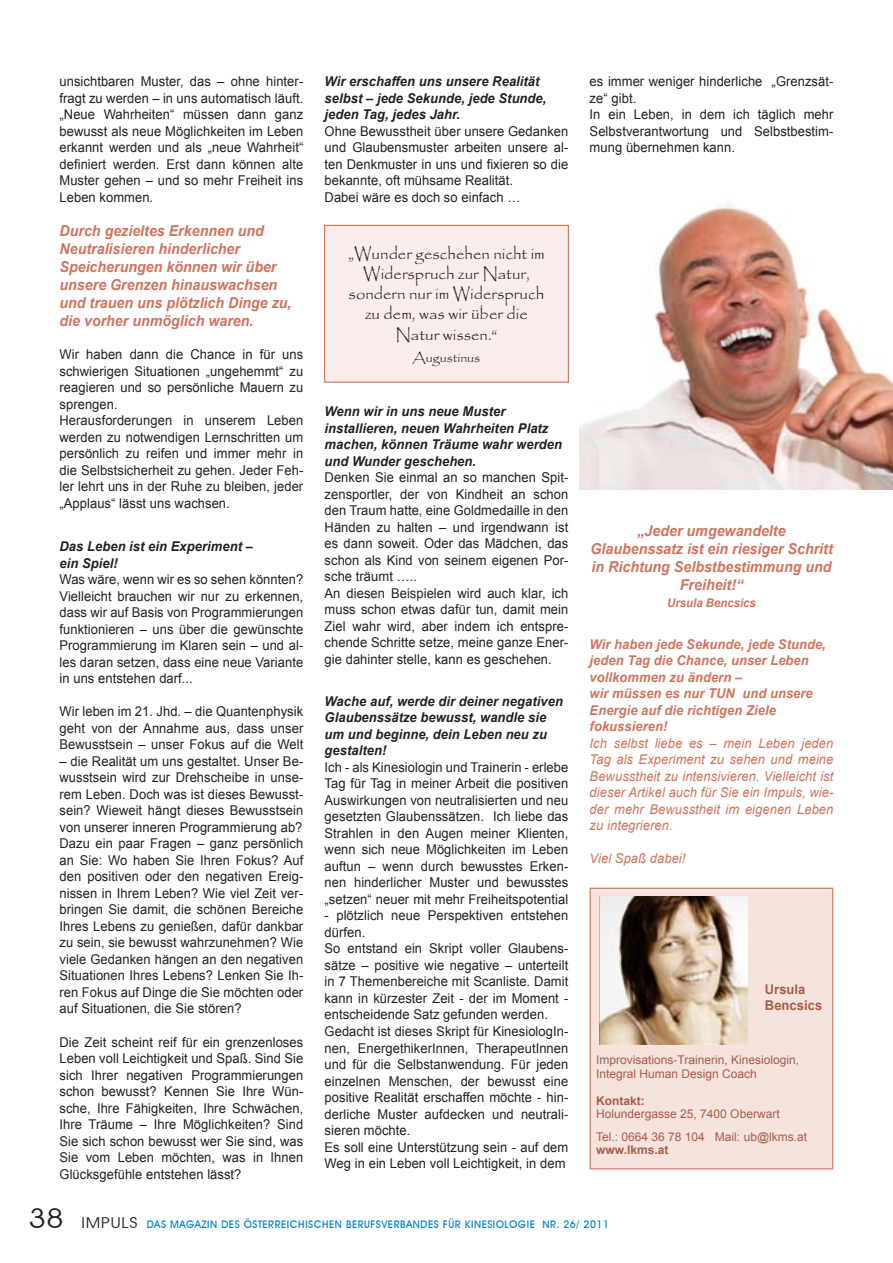
<style>
.page{position:relative;width:893px;height:1263px;background:#fff}
.page>*{position:absolute;margin:0;border:0;box-sizing:border-box;transform-origin:0 0}
.t1{font:16.5px "Papyrus";color:#212125}
.t2{font:italic 700 15px/18px "Arial";color:#d0735c;text-align:center;scale:.95 1}
.t3{font:13.5px/16.5px "Arial";letter-spacing:.005em;color:#212125;text-align:justify;scale:.96 1}
.t4{font:italic 700 13.5px/16.5px "Arial";letter-spacing:.005em;color:#212125;scale:.96 1}
.t5{font:italic 13.5px/16.5px "Arial";letter-spacing:.005em;color:#d0735c;text-align:justify;scale:.96 1}
.t6{font:italic 700 13.5px/16.5px "Arial";letter-spacing:.005em;color:#d0735c;scale:.96 1}
.t7{font:700 13.5px "Arial";letter-spacing:.005em;color:#a75c4b;scale:.96 1}
.t8{font:13.5px "Papyrus";color:#212125}
.t9{font:12px/13.5px "Arial";color:#a75c4b}
.t10{font:700 12px "Arial";color:#a75c4b}
.t11{font:italic 700 12px "Arial";color:#d0735c;scale:.95 1}
.t12{font:500 10.5px "Avant Garde IT Cby BT";letter-spacing:.05em;color:#0082c8}
.s1{font-weight:400;font-size:27px;color:#212125}
.s2{font-weight:400;font-size:15px;color:#212125}
</style>
<div class="page">
<div style="left:590px;top:888px;width:243px;height:281px;background:#f6e3de"></div>
<hr style="left:590px;top:888px;width:243px;height:1px;background:#d0735c">
<hr style="left:590px;top:889px;width:1px;height:279px;background:#d0735c">
<hr style="left:832px;top:889px;width:1px;height:279px;background:#d0735c">
<hr style="left:590px;top:1168px;width:243px;height:1px;background:#d0735c">
<img style="left:600px;top:896px;width:147px;height:148px">
<img style="left:579px;top:204px;width:314px;height:285px">
<div style="left:325px;top:225px;width:243px;height:157px;background:#f9eeeb"></div>
<div style="left:324px;top:225px;width:245px;height:158px;border:1px solid #d0735c"></div>
<p class="t3" style="left:60px;top:74px;width:255px">unsichtbaren Muster, das – ohne hinter&shy;fragt zu werden – in uns automatisch läuft. „Neue Wahrheiten“ müssen dann ganz bewusst als neue Möglichkeiten im Leben erkannt werden und als „neue Wahrheit“ definiert werden. Erst dann können alte Muster gehen – und so mehr Freiheit ins Leben kommen.</p>
<p class="t2" style="left:60px;top:223px;width:217px">Durch gezieltes Erkennen und</p>
<p class="t2" style="left:60px;top:241px;width:192px">Neutralisieren hinderlicher</p>
<p class="t2" style="left:60px;top:259px;width:230px">Speicherungen können wir über</p>
<p class="t2" style="left:60px;top:277px;width:231px">unsere Grenzen hinauswachsen</p>
<p class="t2" style="left:60px;top:295px;width:246px">und trauen uns plötzlich Dinge zu,</p>
<p class="t2" style="left:60px;top:313px;width:206px">die vorher unmöglich waren.</p>
<p class="t3" style="left:60px;top:347px;width:255px">Wir haben dann die Chance in für uns schwierigen Situationen „ungehemmt“ zu reagieren und so persönliche Mauern zu sprengen.</p>
<p class="t3" style="left:60px;top:413px;width:255px">Herausforderungen in unserem Leben werden zu notwendigen Lernschritten um persönlich zu reifen und immer mehr in die Selbstsicherheit zu gehen. Jeder Feh&shy;ler lehrt uns in der Ruhe zu bleiben, jeder „Applaus“ lässt uns wachsen.</p>
<p class="t4" style="left:60px;top:539px;width:203px">Das Leben ist ein Experiment –</p>
<p class="t4" style="left:60px;top:555px;width:62px">ein Spiel!</p>
<p class="t3" style="left:60px;top:572px;width:255px">Was wäre, wenn wir es so sehen könnten?<br>Vielleicht brauchen wir nur zu erkennen, dass wir auf Basis von Programmierungen funktionieren – uns über die gewünschte Programmierung im Klaren sein – und al&shy;les daran setzen, dass eine neue Variante in uns entstehen darf...</p>
<p class="t3" style="left:60px;top:704px;width:255px">Wir leben im 21. Jhd. – die Quantenphysik geht von der Annahme aus, dass unser Bewusstsein – unser Fokus auf die Welt</p>
<p class="t3" style="left:60px;top:753px;width:255px">– die Realität um uns gestaltet. Unser Be&shy;wusstsein wird zur Drehscheibe in unse&shy;rem Leben. Doch was ist dieses Bewusst&shy;sein? Wieweit hängt dieses Bewusstsein von unserer inneren Programmierung ab?</p>
<p class="t3" style="left:60px;top:836px;width:255px">Dazu ein paar Fragen – ganz persönlich an Sie: Wo haben Sie Ihren Fokus? Auf den positiven oder den negativen Ereig&shy;nissen in Ihrem Leben? Wie viel Zeit ver&shy;bringen Sie damit, die schönen Bereiche Ihres Lebens zu genießen, dafür dankbar zu sein, sie bewusst wahrzunehmen? Wie viele Gedanken hängen an den negativen Situationen Ihres Lebens? Lenken Sie Ih&shy;ren Fokus auf Dinge die Sie möchten oder auf Situationen, die Sie stören?</p>
<p class="t3" style="left:60px;top:1034px;width:255px">Die Zeit scheint reif für ein grenzenloses Leben voll Leichtigkeit und Spaß. Sind Sie sich Ihrer negativen Programmierungen schon bewusst? Kennen Sie Ihre Wün&shy;sche, Ihre Fähigkeiten, Ihre Schwächen, Ihre Träume – Ihre Möglichkeiten? Sind Sie sich schon bewusst wer Sie sind, was Sie vom Leben möchten, was in Ihnen Glücksgefühle entstehen lässt?</p>
<p class="t4" style="left:325px;top:74px;width:233px">Wir erschaffen uns unsere Realität selbst – jede Sekunde, jede Stunde, jeden Tag, jedes Jahr.</p>
<p class="t3" style="left:325px;top:123px;width:255px">Ohne Bewusstheit über unsere Gedanken und Glaubensmuster arbeiten unsere al&shy;ten Denkmuster in uns und fixieren so die bekannte, oft mühsame Realität.</p>
<p class="t3" style="left:325px;top:189px;width:205px">Dabei wäre es doch so einfach …</p>
<p class="t1" style="left:348px;top:244px;width:198px">„Wunder geschehen nicht im</p>
<p class="t1" style="left:363px;top:264px;width:168px">Widerspruch zur Natur,</p>
<p class="t1" style="left:349px;top:283px;width:197px">sondern nur im Widerspruch</p>
<p class="t1" style="left:365px;top:303px;width:164px">zu dem, was wir über die</p>
<p class="t1" style="left:395px;top:325px;width:104px">Natur wissen.“</p>
<p class="t8" style="left:413px;top:349px;width:69px">Augustinus</p>
<p class="t4" style="left:325px;top:404px;width:190px">Wenn wir in uns neue Muster</p>
<p class="t4" style="left:325px;top:420px;width:249px">installieren, neuen Wahrheiten Platz machen, können Träume wahr werden und Wunder geschehen.</p>
<p class="t3" style="left:325px;top:470px;width:255px">Denken Sie einmal an so manchen Spit&shy;zensportler, der von Kindheit an schon den Traum hatte, eine Goldmedaille in den Händen zu halten – und irgendwann ist es dann soweit. Oder das Mädchen, das schon als Kind von seinem eigenen Por&shy;sche träumt …..</p>
<p class="t3" style="left:325px;top:585px;width:255px">An diesen Beispielen wird auch klar, ich muss schon etwas dafür tun, damit mein Ziel wahr wird, aber indem ich entspre&shy;chende Schritte setze, meine ganze Ener&shy;gie dahinter stelle, kann es geschehen.</p>
<p class="t4" style="left:325px;top:693px;width:250px">Wache auf, werde dir deiner negativen<br>Glaubenssätze bewusst, wandle sie um und beginne, dein Leben neu zu</p>
<p class="t4" style="left:325px;top:743px;width:66px">gestalten!</p>
<p class="t3" style="left:325px;top:759px;width:255px">Ich - als Kinesiologin und Trainerin - erlebe Tag für Tag in meiner Arbeit die positiven Auswirkungen von neutralisierten und neu gesetzten Glaubenssätzen. Ich liebe das Strahlen in den Augen meiner Klienten, wenn sich neue Möglichkeiten im Leben auftun – wenn durch bewusstes Erken&shy;nen hinderlicher Muster und bewusstes „setzen“ neuer mit mehr Freiheitspotential</p>
<p class="t3" style="left:325px;top:908px;width:255px">- plötzlich neue Perspektiven entstehen dürfen.</p>
<p class="t3" style="left:325px;top:941px;width:255px">So entstand ein Skript voller Glaubens&shy;sätze – positive wie negative – unterteilt in 7 Themenbereiche mit Scanliste. Damit kann in kürzester Zeit - der im Moment - entscheidende Satz gefunden werden.</p>
<p class="t3" style="left:325px;top:1023px;width:255px">Gedacht ist dieses Skript für KinesiologIn&shy;nen, EnergethikerInnen, TherapeutInnen und für die Selbstanwendung. Für jeden einzelnen Menschen, der bewusst eine positive Realität erschaffen möchte - hin&shy;derliche Muster aufdecken und neutrali&shy;sieren möchte.</p>
<p class="t3" style="left:325px;top:1139px;width:255px">Es soll eine Unterstützung sein - auf dem<br>Weg in ein Leben voll Leichtigkeit, in dem</p>
<p class="t3" style="left:590px;top:74px;width:255px">es immer weniger hinderliche „Grenzsät&shy;ze“ gibt.</p>
<p class="t3" style="left:590px;top:107px;width:255px">In ein Leben, in dem ich täglich mehr Selbstverantwortung und Selbstbestim&shy;mung übernehmen kann.</p>
<p class="t2" style="left:637px;top:523px;width:157px">„Jeder umgewandelte</p>
<p class="t2" style="left:590px;top:541px;width:257px">Glaubenssatz ist ein riesiger Schritt in Richtung Selbstbestimmung und<br>Freiheit!“</p>
<p class="t11" style="left:667px;top:594px;width:95px">Ursula Bencsics</p>
<p class="t6" style="left:590px;top:636px;width:248px">Wir haben jede Sekunde, jede Stunde,</p>
<p class="t6" style="left:590px;top:652px;width:230px">jeden Tag die Chance, unser Leben vollkommen zu ändern –</p>
<p class="t6" style="left:590px;top:685px;width:234px">wir müssen es nur TUN und unsere<br>Energie auf die richtigen Ziele</p>
<p class="t6" style="left:590px;top:718px;width:83px">fokussieren!</p>
<p class="t5" style="left:590px;top:735px;width:255px">Ich selbst liebe es – mein Leben jeden Tag als Experiment zu sehen und meine Bewusstheit zu intensivieren. Vielleicht ist dieser Artikel auch für Sie ein Impuls, wie&shy;der mehr Bewusstheit im eigenen Leben zu integrieren.</p>
<p class="t5" style="left:590px;top:850px;width:101px">Viel Spaß dabei!</p>
<p class="t7" style="left:765px;top:980px;width:44px">Ursula</p>
<p class="t7" style="left:765px;top:996px;width:61px">Bencsics</p>
<p class="t9" style="left:596px;top:1053px;width:204px">Improvisations-Trainerin, Kinesiologin,<br>Integral Human Design Coach</p>
<p class="t10" style="left:596px;top:1092px;width:50px">Kontakt:</p>
<p class="t9" style="left:596px;top:1107px;width:185px">Holundergasse 25, 7400 Oberwart</p>
<p class="t9" style="left:596px;top:1130px;width:212px">Tel.: 0664 36 78 104 Mail: ub@lkms.at</p>
<p class="t10" style="left:596px;top:1142px;width:74px">www.lkms.at</p>
<p class="t12" style="left:28px;top:1218px;width:582px"><span class="s1">38</span> <span class="s2">IMPULS</span> DAS MAGAZIN DES ÖSTERREICHISCHEN BERUFSVERBANDES FÜR KINESIOLOGIE NR. 26/ 2011</p>
</div>
